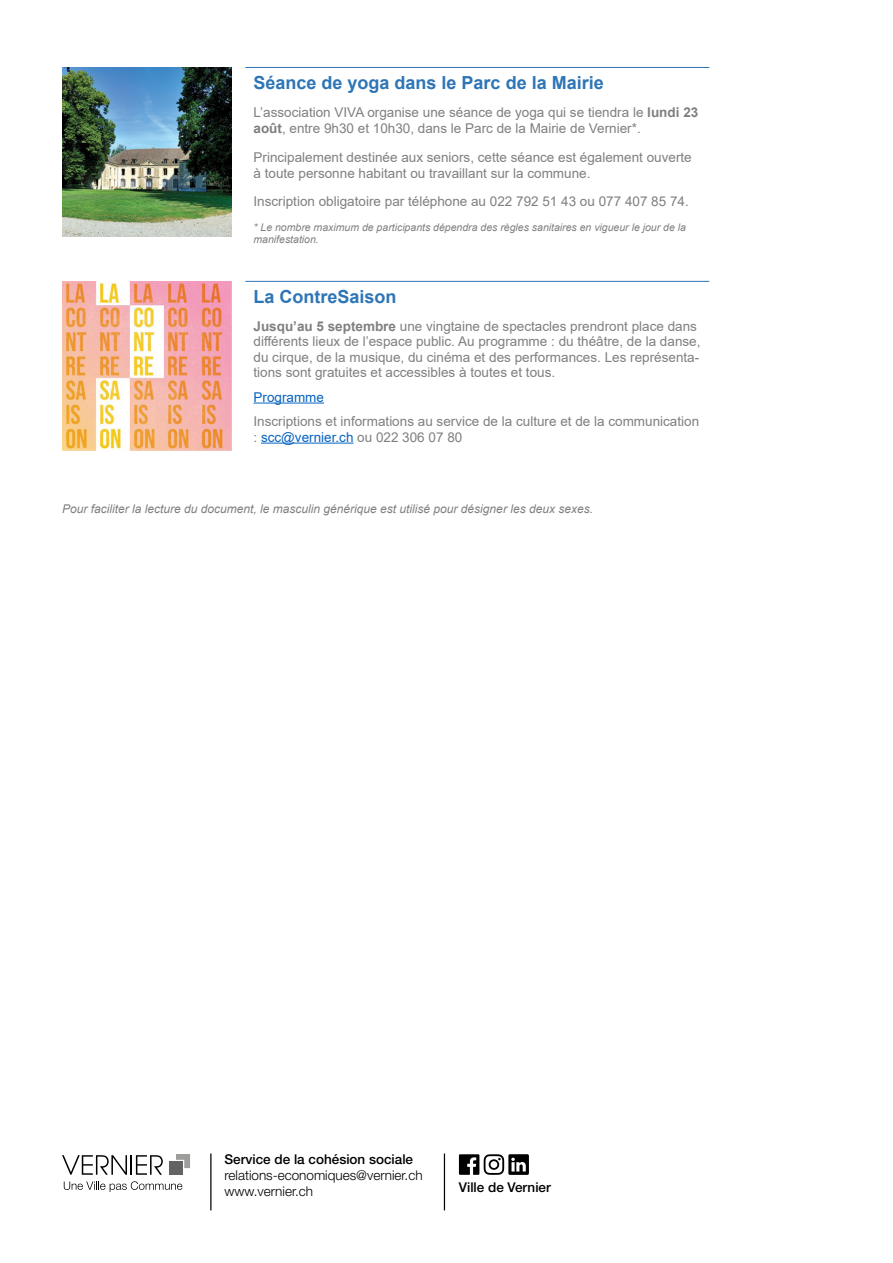
<style>
.page{position:relative;width:893px;height:1263px;background:#fff}
.page>*{position:absolute;margin:0;border:0;box-sizing:border-box;transform-origin:0 0}
.No_Spacing{font:700 18px "Arial";color:#2e75b6}
.Heading_3{font:700 18px "Arial";color:#2e75b6}
.No_Spacing-2{font:13.5px/15.5px "Arial";color:#7f7f7f}
.t1{font:300 13.5px "Helvetica Neue LT Std";color:#000}
.t2{font:500 13.5px "Helvetica Neue LT Std";color:#000}
.t3{font:13.5px "Arial";color:#0563c1}
.t4{font:italic 12px "Arial";color:#7f7f7f}
.No_Spacing-3{font:italic 10.5px/12.6px "Arial";color:#7f7f7f}
.s1{font-weight:700}
.s2{color:#0563c1}
</style>
<div class="page">
<hr style="left:210px;top:1153px;width:1px;height:57px;background:#000">
<hr style="left:444px;top:1153px;width:1px;height:57px;background:#000">
<svg style="left:459px;top:1154px;width:70px;height:21px"></svg>
<svg style="left:62px;top:1155px;width:101px;height:20px"></svg>
<div style="left:169px;top:1161px;width:14px;height:14px;background:#646363"></div>
<svg style="left:176px;top:1154px;width:14px;height:14px"></svg>
<svg style="left:64px;top:1181px;width:118px;height:11px"></svg>
<hr style="left:245px;top:281px;width:464px;height:1px;background:#2e74b5">
<hr style="left:245px;top:67px;width:464px;height:1px;background:#2e74b5">
<img style="left:62px;top:67px;width:170px;height:170px">
<img style="left:62px;top:281px;width:170px;height:170px">
<hr style="left:254px;top:403px;width:70px;height:1px;background:#0563c1">
<hr style="left:261px;top:443px;width:92px;height:1px;background:#0563c1">
<p class="No_Spacing" style="left:254px;top:70px;width:352px">Séance de yoga dans le Parc de la Mairie</p>
<p class="No_Spacing-2" style="left:254px;top:104px;width:446px;line-height:16.2px">L’association VIVA organise une séance de yoga qui se tiendra le <span class="s1">lundi 23 août</span>, entre 9h30 et 10h30, dans le Parc de la Mairie de Vernier*.</p>
<p class="No_Spacing-2" style="left:254px;top:149px;width:440px;line-height:16.2px">Principalement destinée aux seniors, cette séance est également ouverte à toute personne habitant ou travaillant sur la commune.</p>
<p class="No_Spacing-2" style="left:254px;top:194px;width:437px">Inscription obligatoire par téléphone au 022 792 51 43 ou 077 407 85 74.</p>
<p class="No_Spacing-3" style="left:254px;top:221px;width:434px">* Le nombre maximum de participants dépendra des règles sanitaires en vigueur le jour de la manifestation.</p>
<p class="Heading_3" style="left:254px;top:284px;width:145px">La ContreSaison</p>
<p class="No_Spacing-2" style="left:254px;top:318px;width:448px"><span class="s1">Jusqu’au 5 septembre</span> une vingtaine de spectacles prendront place dans différents lieux de l’espace public. Au programme : du théâtre, de la danse, du cirque, de la musique, du cinéma et des performances. Les représenta&shy;tions sont gratuites et accessibles à toutes et tous.</p>
<p class="t3" style="left:254px;top:388px;width:72px">Programme</p>
<p class="No_Spacing-2" style="left:254px;top:413px;width:447px">Inscriptions et informations au service de la culture et de la communication : <span class="s2">scc@vernier.ch</span> ou 022 306 07 80</p>
<p class="t4" style="left:62px;top:501px;width:532px">Pour faciliter la lecture du document, le masculin générique est utilisé pour désigner les deux sexes.</p>
<p class="t2" style="left:225px;top:1151px;width:190px">Service de la cohésion sociale</p>
<p class="t1" style="left:225px;top:1167px;width:200px">relations-economiques@vernier.ch</p>
<p class="t1" style="left:225px;top:1183px;width:90px">www.vernier.ch</p>
<p class="t2" style="left:459px;top:1179px;width:94px">Ville de Vernier</p>
</div>
